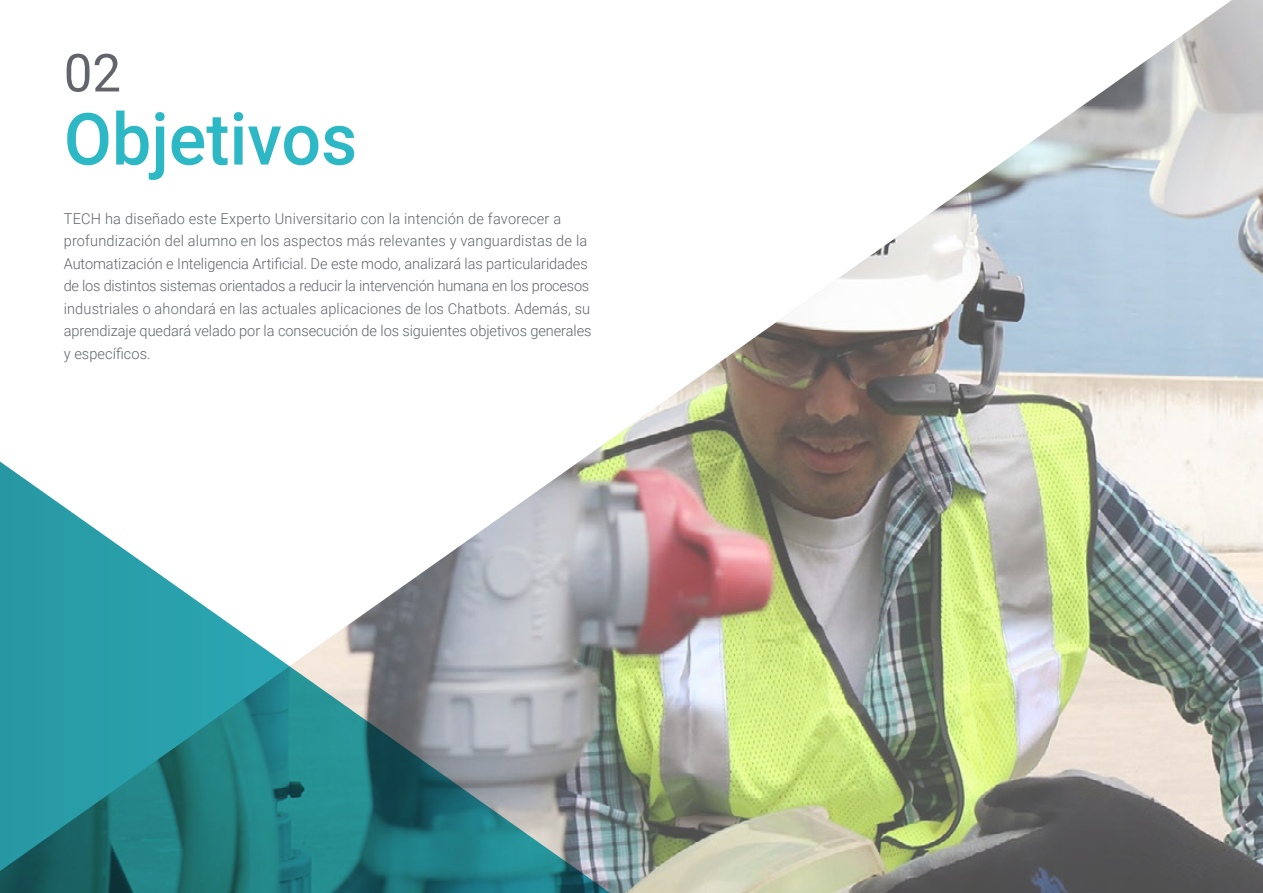
<style>
.page{position:relative;width:1263px;height:893px;background:#fff}
.page>*{position:absolute;margin:0;border:0;box-sizing:border-box;transform-origin:0 0}
.t1{font:500 72px "Roboto";color:#2db8c5}
.t2{font:52.5px "Roboto";color:#61646a}
.t3{font:300 15px/22.5px "Roboto";letter-spacing:-.005em;color:#61646a}
</style>
<div class="page">
<img style="left:601px;top:0;width:662px;height:893px">
<svg style="left:0;top:446px;width:640px;height:447px"></svg>
<h2 class="t2" style="left:64px;top:36px;width:59px">02</h2>
<h1 class="t1" style="left:64px;top:89px;width:295px">Objetivos</h1>
<p class="t3" style="left:64px;top:207px;width:529px">TECH ha diseñado este Experto Universitario con la intención de favorecer a profundización del alumno en los aspectos más relevantes y vanguardistas de la Automatización e Inteligencia Artificial. De este modo, analizará las particularidades de los distintos sistemas orientados a reducir la intervención humana en los procesos industriales o ahondará en las actuales aplicaciones de los Chatbots. Además, su aprendizaje quedará velado por la consecución de los siguientes objetivos generales y específicos.</p>
</div>
